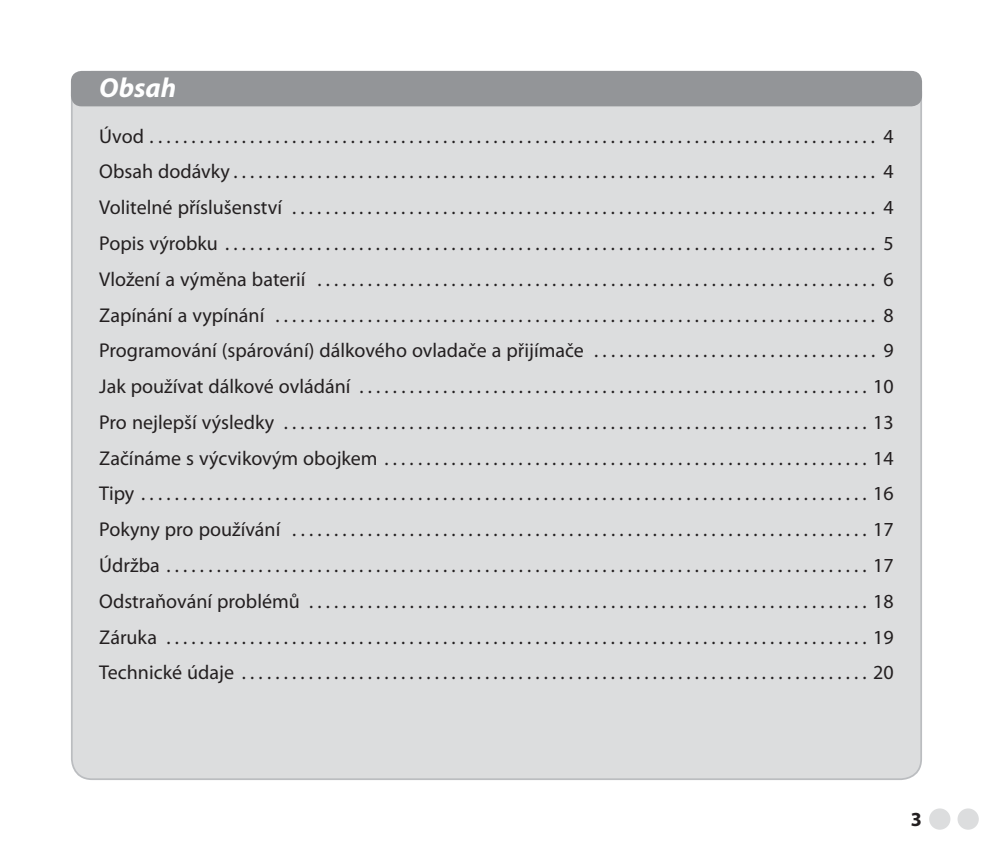
<style>
.page{position:relative;width:993px;height:851px;background:#fff}
.page>*{position:absolute;margin:0;border:0;box-sizing:border-box;transform-origin:0 0}
.t1{font:italic 700 27.5px "Myriad Pro";color:#fff}
.t2{font:20px/35.8px "Myriad Pro";color:#231f20;text-align:justify}
.t3{font:700 20px "Myriad Pro";color:#231f20}
</style>
<div class="page">
<div style="left:72px;top:72px;width:848px;height:707px;background:#dcddde;border-radius:20px"></div>
<div style="left:71px;top:71px;width:850px;height:35px;background:#939598;border-radius:11px"></div>
<div style="left:928px;top:808px;width:22px;height:21px;background:#dcddde;border-radius:50%"></div>
<div style="left:957px;top:808px;width:21px;height:21px;background:#dcddde;border-radius:50%"></div>
<h1 class="t1" style="left:99px;top:78px;width:78px">Obsah</h1>
<p class="t2" style="left:99px;top:120px;width:795px">Úvod . . . . . . . . . . . . . . . . . . . . . . . . . . . . . . . . . . . . . . . . . . . . . . . . . . . . . . . . . . . . . . . . . . . . . . . . . . . . . . . . . . . . . . . 4<br>Obsah dodávky . . . . . . . . . . . . . . . . . . . . . . . . . . . . . . . . . . . . . . . . . . . . . . . . . . . . . . . . . . . . . . . . . . . . . . . . . . . . . 4<br>Volitelné příslušenství . . . . . . . . . . . . . . . . . . . . . . . . . . . . . . . . . . . . . . . . . . . . . . . . . . . . . . . . . . . . . . . . . . . . . . 4<br>Popis výrobku . . . . . . . . . . . . . . . . . . . . . . . . . . . . . . . . . . . . . . . . . . . . . . . . . . . . . . . . . . . . . . . . . . . . . . . . . . . . . . 5<br>Vložení a výměna baterií . . . . . . . . . . . . . . . . . . . . . . . . . . . . . . . . . . . . . . . . . . . . . . . . . . . . . . . . . . . . . . . . . . . 6<br>Zapínání a vypínání . . . . . . . . . . . . . . . . . . . . . . . . . . . . . . . . . . . . . . . . . . . . . . . . . . . . . . . . . . . . . . . . . . . . . . . . 8<br>Programování (spárování) dálkového ovladače a přijímače . . . . . . . . . . . . . . . . . . . . . . . . . . . . . . . . . . 9<br>Jak používat dálkové ovládání . . . . . . . . . . . . . . . . . . . . . . . . . . . . . . . . . . . . . . . . . . . . . . . . . . . . . . . . . . . . . 10<br>Pro nejlepší výsledky . . . . . . . . . . . . . . . . . . . . . . . . . . . . . . . . . . . . . . . . . . . . . . . . . . . . . . . . . . . . . . . . . . . . . . 13<br>Začínáme s výcvikovým obojkem . . . . . . . . . . . . . . . . . . . . . . . . . . . . . . . . . . . . . . . . . . . . . . . . . . . . . . . . . . 14<br>Tipy . . . . . . . . . . . . . . . . . . . . . . . . . . . . . . . . . . . . . . . . . . . . . . . . . . . . . . . . . . . . . . . . . . . . . . . . . . . . . . . . . . . . . . . 16<br>Pokyny pro používání . . . . . . . . . . . . . . . . . . . . . . . . . . . . . . . . . . . . . . . . . . . . . . . . . . . . . . . . . . . . . . . . . . . . . 17<br>Údržba . . . . . . . . . . . . . . . . . . . . . . . . . . . . . . . . . . . . . . . . . . . . . . . . . . . . . . . . . . . . . . . . . . . . . . . . . . . . . . . . . . . . 17<br>Odstraňování problémů . . . . . . . . . . . . . . . . . . . . . . . . . . . . . . . . . . . . . . . . . . . . . . . . . . . . . . . . . . . . . . . . . . . 18<br>Záruka . . . . . . . . . . . . . . . . . . . . . . . . . . . . . . . . . . . . . . . . . . . . . . . . . . . . . . . . . . . . . . . . . . . . . . . . . . . . . . . . . . . . 19<br>Technické údaje . . . . . . . . . . . . . . . . . . . . . . . . . . . . . . . . . . . . . . . . . . . . . . . . . . . . . . . . . . . . . . . . . . . . . . . . . . . 20</p>
<p class="t3" style="left:910px;top:811px;width:13px">3</p>
</div>
